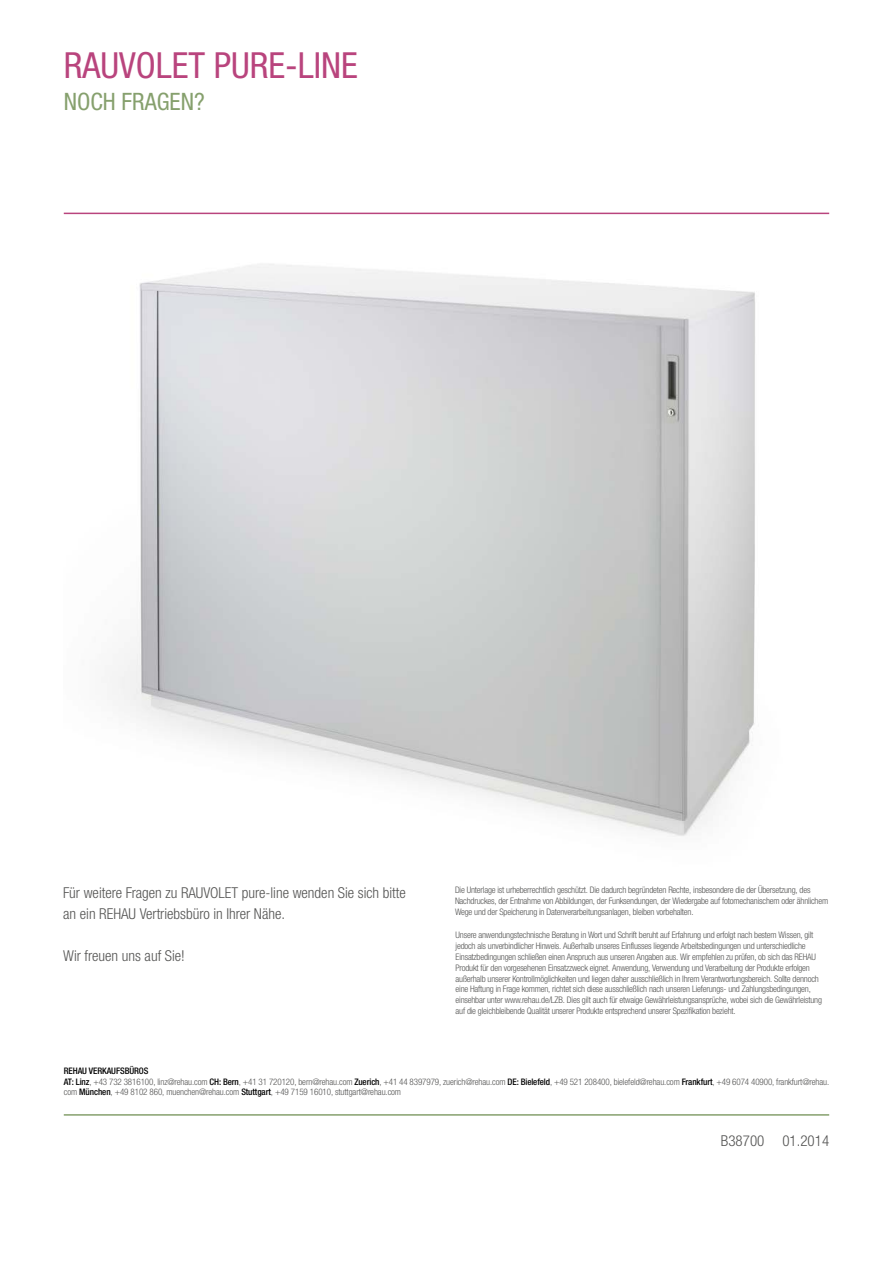
<style>
.page{position:relative;width:893px;height:1263px;background:#fff}
.page>*{position:absolute;margin:0;border:0;box-sizing:border-box;transform-origin:0 0}
.t1{font:condensed 36px "Helvetica Neue LTW1 G";color:#b9447d}
.t2{font:condensed 24px "Helvetica Neue LTW1 G";color:#86a06d}
.t3{font:300 condensed 15px/21px "Helvetica Neue LTW1 G";color:#545453}
.t4{font:300 condensed 9px/10.8px "Helvetica Neue LTW1 G";letter-spacing:-.02em;color:#545453}
.s1{font-weight:500;color:#000}
</style>
<div class="page">
<img style="left:110px;top:264px;width:645px;height:573px">
<hr style="left:64px;top:213px;width:765px;height:1px;background:#b9447d">
<hr style="left:64px;top:1114px;width:765px;height:2px;background:#86a06d">
<h1 class="t1" style="left:64px;top:44px;width:296px">RAUVOLET PURE-LINE</h1>
<h2 class="t2" style="left:64px;top:87px;width:142px">NOCH FRAGEN?</h2>
<h3 class="t3" style="left:63px;top:882px;width:344px">Für weitere Fragen zu RAUVOLET pure-line wenden Sie sich bitte an ein REHAU Vertriebsbüro in Ihrer Nähe.</h3>
<h3 class="t3" style="left:63px;top:945px;width:123px">Wir freuen uns auf Sie!</h3>
<p class="t4" style="left:455px;top:884px;width:375px">Die Unterlage ist urheberrechtlich geschützt. Die dadurch begründeten Rechte, insbesondere die der Übersetzung, des<br>Nachdruckes, der Entnahme von Abbildungen, der Funksendungen, der Wiedergabe auf fotomechanischem oder ähnlichem<br>Wege und der Speicherung in Datenverarbeitungsanlagen, bleiben vorbehalten.</p>
<p class="t4" style="left:456px;top:930px;width:368px">Unsere anwendungstechnische Beratung in Wort und Schrift beruht auf Erfahrung und erfolgt nach bestem Wissen, gilt jedoch als unverbindlicher Hinweis. Außerhalb unseres Einflusses liegende Arbeitsbedingungen und unterschiedliche Einsatzbedingungen schließen einen Anspruch aus unseren Angaben aus. Wir empfehlen zu prüfen, ob sich das REHAU Produkt für den vorgesehenen Einsatzzweck eignet. Anwendung, Verwendung und Verarbeitung der Produkte erfolgen außerhalb unserer Kontrollmöglichkeiten und liegen daher ausschließlich in Ihrem Verantwortungsbereich. Sollte dennoch eine Haftung in Frage kommen, richtet sich diese ausschließlich nach unseren Lieferungs- und Zahlungsbedingungen, einsehbar unter www.rehau.de/LZB. Dies gilt auch für etwaige Gewährleistungsansprüche, wobei sich die Gewährleistung auf die gleichbleibende Qualität unserer Produkte entsprechend unserer Spezifikation bezieht.</p>
<p class="t4" style="left:64px;top:1065px;width:767px"><span class="s1">REHAU VERKAUFSBÜROS<br>AT: Linz</span>, +43 732 3816100, linz@rehau.com <span class="s1">CH: Bern</span>, +41 31 720120, bern@rehau.com <span class="s1">Zuerich</span>, +41 44 8397979, zuerich@rehau.com <span class="s1">DE: Bielefeld</span>, +49 521 208400, bielefeld@rehau.com <span class="s1">Frankfurt</span>, +49 6074 40900, frankfurt@rehau. com <span class="s1">München</span>, +49 8102 860, muenchen@rehau.com <span class="s1">Stuttgart</span>, +49 7159 16010, stuttgart@rehau.com</p>
<h3 class="t3" style="left:721px;top:1130px;width:110px">B38700 01.2014</h3>
</div>
